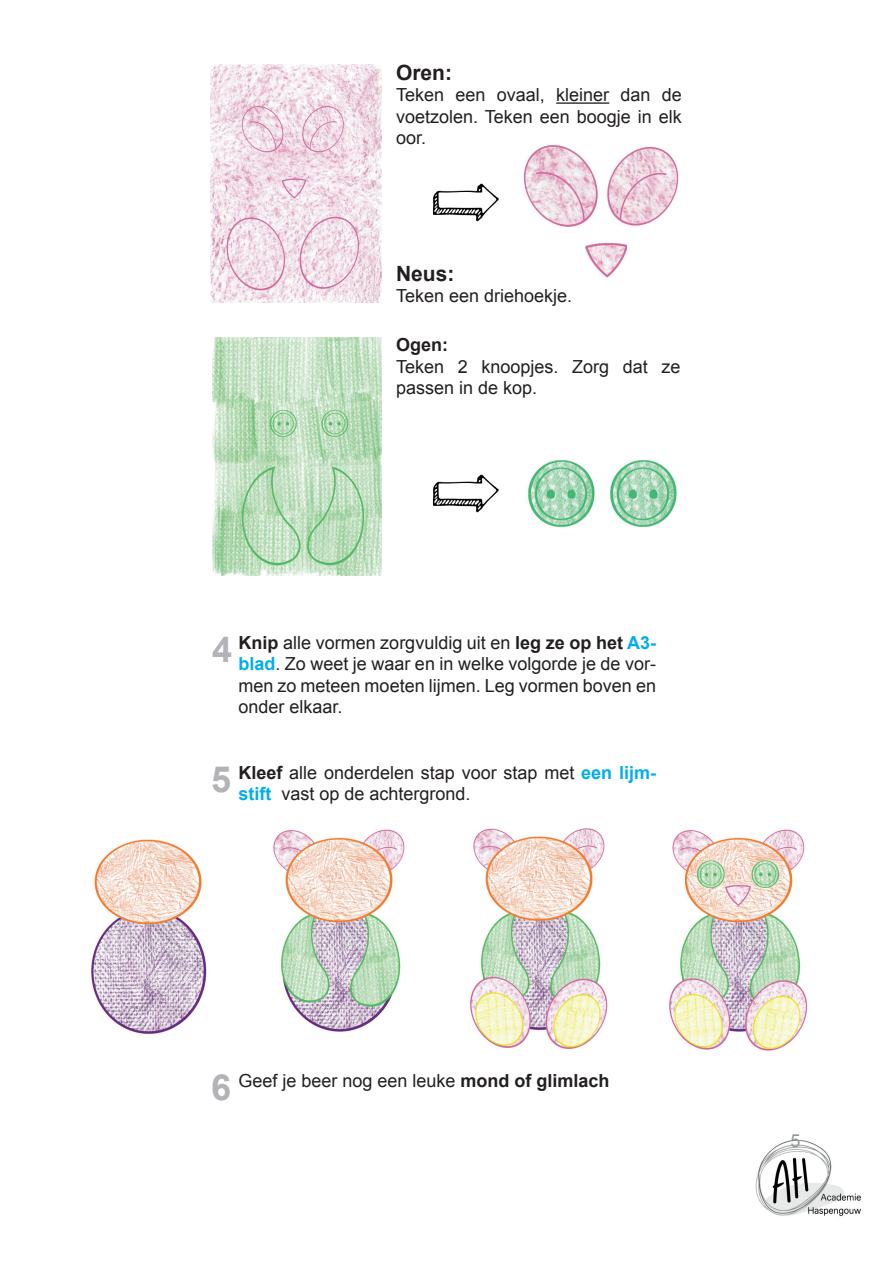
<style>
.page{position:relative;width:893px;height:1263px;background:#fff}
.page>*{position:absolute;margin:0;border:0;box-sizing:border-box;transform-origin:0 0}
.t1{font:700 36px "Arial";color:#b2b3b7}
.t2{font:700 21px "Arial";color:#231f20}
.t3{font:18px/21.6px "Arial";color:#231f20;text-align:justify}
.t4{font:700 18px "Arial";color:#231f20}
.t5{font:18px "Arial";color:#939598}
.s1{font-weight:700}
.s2{font-weight:700;color:#00aeef}
</style>
<div class="page">
<img style="left:756px;top:1140px;width:105px;height:76px">
<img style="left:91px;top:839px;width:116px;height:195px">
<img style="left:273px;top:829px;width:132px;height:203px">
<img style="left:470px;top:828px;width:138px;height:221px">
<img style="left:669px;top:829px;width:139px;height:222px">
<hr style="left:556px;top:102px;width:53px;height:2px;background:#231f20">
<img style="left:212px;top:338px;width:169px;height:238px">
<img style="left:432px;top:183px;width:67px;height:39px">
<img style="left:432px;top:474px;width:67px;height:39px">
<img style="left:211px;top:65px;width:170px;height:237px">
<img style="left:523px;top:145px;width:74px;height:82px">
<img style="left:607px;top:146px;width:72px;height:80px">
<img style="left:528px;top:460px;width:67px;height:67px">
<img style="left:610px;top:460px;width:67px;height:67px">
<img style="left:585px;top:242px;width:42px;height:36px">
<p class="t2" style="left:396px;top:58px;width:58px">Oren:</p>
<p class="t3" style="left:396px;top:84px;width:287px">Teken een ovaal, kleiner dan de voetzolen. Teken een boogje in elk oor.</p>
<p class="t2" style="left:396px;top:260px;width:60px">Neus:</p>
<p class="t3" style="left:396px;top:285px;width:178px">Teken een driehoekje.</p>
<p class="t4" style="left:396px;top:333px;width:54px">Ogen:</p>
<p class="t3" style="left:396px;top:356px;width:286px">Teken 2 knoopjes. Zorg dat ze passen in de kop.</p>
<p class="t3" style="left:238px;top:632px;width:419px"><span class="s1">Knip</span> alle vormen zorgvuldig uit en <span class="s1">leg ze op het</span> <span class="s2">A3- blad</span>. Zo weet je waar en in welke volgorde je de vor&shy;men zo meteen moeten lijmen. Leg vormen boven en onder elkaar.</p>
<h1 class="t1" style="left:212px;top:625px;width:22px">4</h1>
<p class="t3" style="left:211px;top:762px;width:446px;text-indent:27px"><span class="s1">Kleef</span> alle onderdelen stap voor stap met <span class="s2">een lijm-<br></span><sup>5</sup> <span class="s2">stift</span> vast op de achtergrond.</p>
<h1 class="t1" style="left:211px;top:1064px;width:22px">6</h1>
<p class="t3" style="left:238px;top:1070px;width:373px">Geef je beer nog een leuke <span class="s1">mond of glimlach</span></p>
<p class="t5" style="left:791px;top:1129px;width:12px">5</p>
</div>
